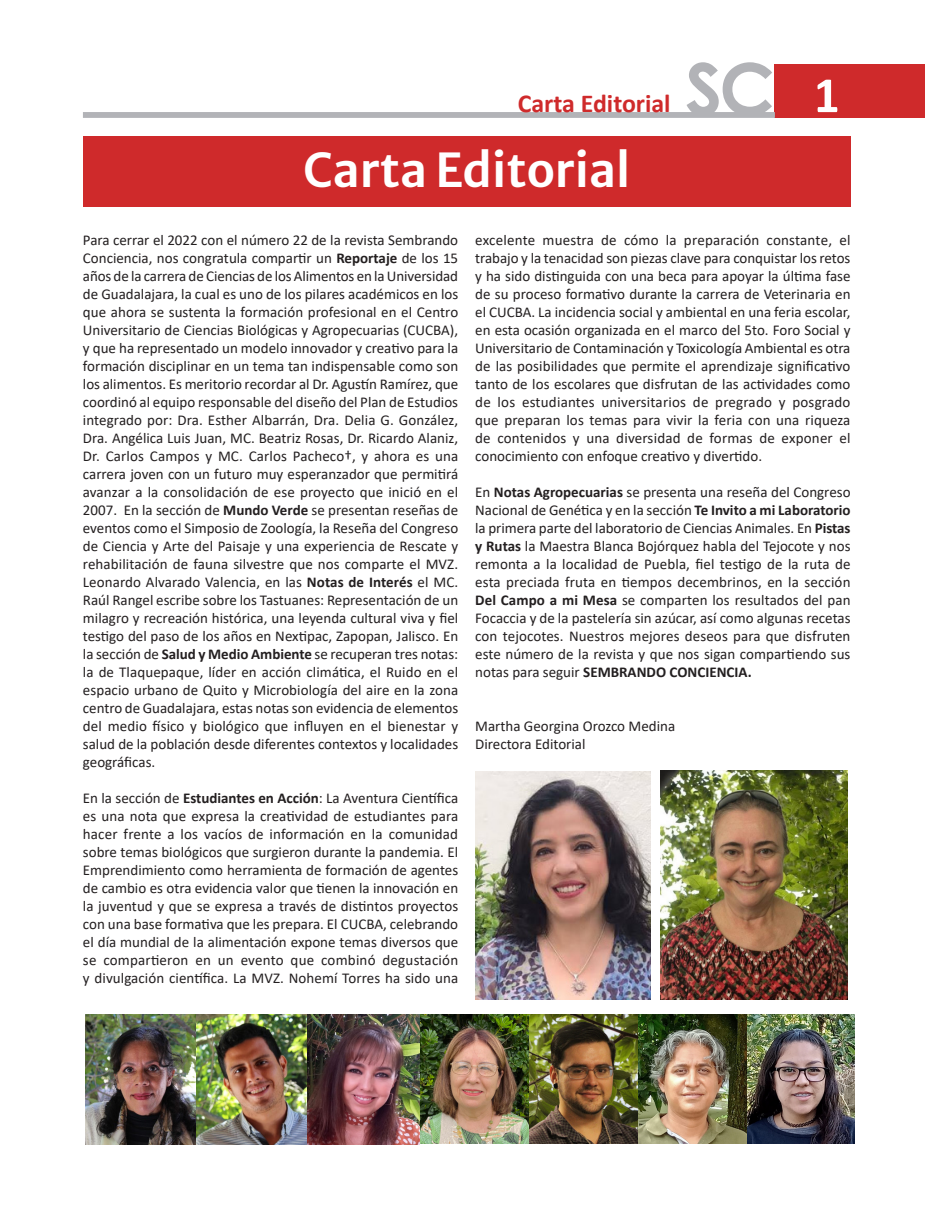
<style>
.page{position:relative;width:925px;height:1212px;background:#fff}
.page>*{position:absolute;margin:0;border:0;box-sizing:border-box;transform-origin:0 0}
.t1{font:700 51px "Calibri";color:#fff}
.Titulo_Articulo{font:600 46.5px "Merriweather Sans";color:#fff}
.t2{font:700 25.8px "Calibri";color:#cf2a2b}
.Cuerpo_de_texto{font:15px/18px "Calibri";color:#231f20;text-align:justify}
.s1{font-weight:700}
</style>
<div class="page">
<div style="left:775px;top:65px;width:150px;height:53px;background:#cf2a2b"></div>
<svg style="left:83px;top:62px;width:692px;height:56px"></svg>
<div style="left:83px;top:136px;width:767px;height:71px;background:#cf2a2b"></div>
<img style="left:475px;top:772px;width:175px;height:227px">
<img style="left:660px;top:771px;width:187px;height:228px">
<img style="left:85px;top:1014px;width:769px;height:130px">
<h3 class="t2" style="left:518px;top:85px;width:154px">Carta Editorial</h3>
<p class="Titulo_Articulo" style="left:303px;top:129px;width:329px">Carta Editorial</p>
<h1 class="t1" style="left:814px;top:59px;width:27px">1</h1>
<p class="Cuerpo_de_texto" style="left:83px;top:230px;width:377px">Para cerrar el 2022 con el número 22 de la revista Sembrando Conciencia, nos congratula compartir un <span class="s1">Reportaje</span> de los 15 años de la carrera de Ciencias de los Alimentos en la Universidad de Guadalajara, la cual es uno de los pilares académicos en los que ahora se sustenta la formación profesional en el Centro Universitario de Ciencias Biológicas y Agropecuarias (CUCBA), y que ha representado un modelo innovador y creativo para la formación disciplinar en un tema tan indispensable como son los alimentos. Es meritorio recordar al Dr. Agustín Ramírez, que coordinó al equipo responsable del diseño del Plan de Estudios integrado por: Dra. Esther Albarrán, Dra. Delia G. González, Dra. Angélica Luis Juan, MC. Beatriz Rosas, Dr. Ricardo Alaniz, Dr. Carlos Campos y MC. Carlos Pacheco†, y ahora es una carrera joven con un futuro muy esperanzador que permitirá avanzar a la consolidación de ese proyecto que inició en el 2007. En la sección de <span class="s1">Mundo Verde</span> se presentan reseñas de eventos como el Simposio de Zoología, la Reseña del Congreso de Ciencia y Arte del Paisaje y una experiencia de Rescate y rehabilitación de fauna silvestre que nos comparte el MVZ.<br>Leonardo Alvarado Valencia, en las <span class="s1">Notas de Interés</span> el MC.<br>Raúl Rangel escribe sobre los Tastuanes: Representación de un milagro y recreación histórica, una leyenda cultural viva y fiel testigo del paso de los años en Nextipac, Zapopan, Jalisco. En la sección de <span class="s1">Salud y Medio Ambiente</span> se recuperan tres notas: la de Tlaquepaque, líder en acción climática, el Ruido en el espacio urbano de Quito y Microbiología del aire en la zona centro de Guadalajara, estas notas son evidencia de elementos del medio físico y biológico que influyen en el bienestar y salud de la población desde diferentes contextos y localidades geográficas.</p>
<p class="Cuerpo_de_texto" style="left:83px;top:788px;width:377px">En la sección de <span class="s1">Estudiantes en Acción</span>: La Aventura Científica es una nota que expresa la creatividad de estudiantes para hacer frente a los vacíos de información en la comunidad sobre temas biológicos que surgieron durante la pandemia. El Emprendimiento como herramienta de formación de agentes de cambio es otra evidencia valor que tienen la innovación en la juventud y que se expresa a través de distintos proyectos con una base formativa que les prepara. El CUCBA, celebrando el día mundial de la alimentación expone temas diversos que se compartieron en un evento que combinó degustación y divulgación científica. La MVZ. Nohemí Torres ha sido una</p>
<p class="Cuerpo_de_texto" style="left:475px;top:230px;width:377px">excelente muestra de cómo la preparación constante, el trabajo y la tenacidad son piezas clave para conquistar los retos y ha sido distinguida con una beca para apoyar la última fase de su proceso formativo durante la carrera de Veterinaria en el CUCBA. La incidencia social y ambiental en una feria escolar, en esta ocasión organizada en el marco del 5to. Foro Social y Universitario de Contaminación y Toxicología Ambiental es otra de las posibilidades que permite el aprendizaje significativo tanto de los escolares que disfrutan de las actividades como de los estudiantes universitarios de pregrado y posgrado que preparan los temas para vivir la feria con una riqueza de contenidos y una diversidad de formas de exponer el conocimiento con enfoque creativo y divertido.</p>
<p class="Cuerpo_de_texto" style="left:475px;top:482px;width:377px">En <span class="s1">Notas Agropecuarias</span> se presenta una reseña del Congreso Nacional de Genética y en la sección <span class="s1">Te Invito a mi Laboratorio </span>la primera parte del laboratorio de Ciencias Animales. En <span class="s1">Pistas y Rutas</span> la Maestra Blanca Bojórquez habla del Tejocote y nos remonta a la localidad de Puebla, fiel testigo de la ruta de esta preciada fruta en tiempos decembrinos, en la sección <span class="s1">Del Campo a mi Mesa</span> se comparten los resultados del pan Focaccia y de la pastelería sin azúcar, así como algunas recetas con tejocotes. Nuestros mejores deseos para que disfruten este número de la revista y que nos sigan compartiendo sus notas para seguir <span class="s1">SEMBRANDO CONCIENCIA.</span></p>
<p class="Cuerpo_de_texto" style="left:475px;top:716px;width:201px">Martha Georgina Orozco Medina</p>
<p class="Cuerpo_de_texto" style="left:475px;top:734px;width:112px">Directora Editorial</p>
</div>
